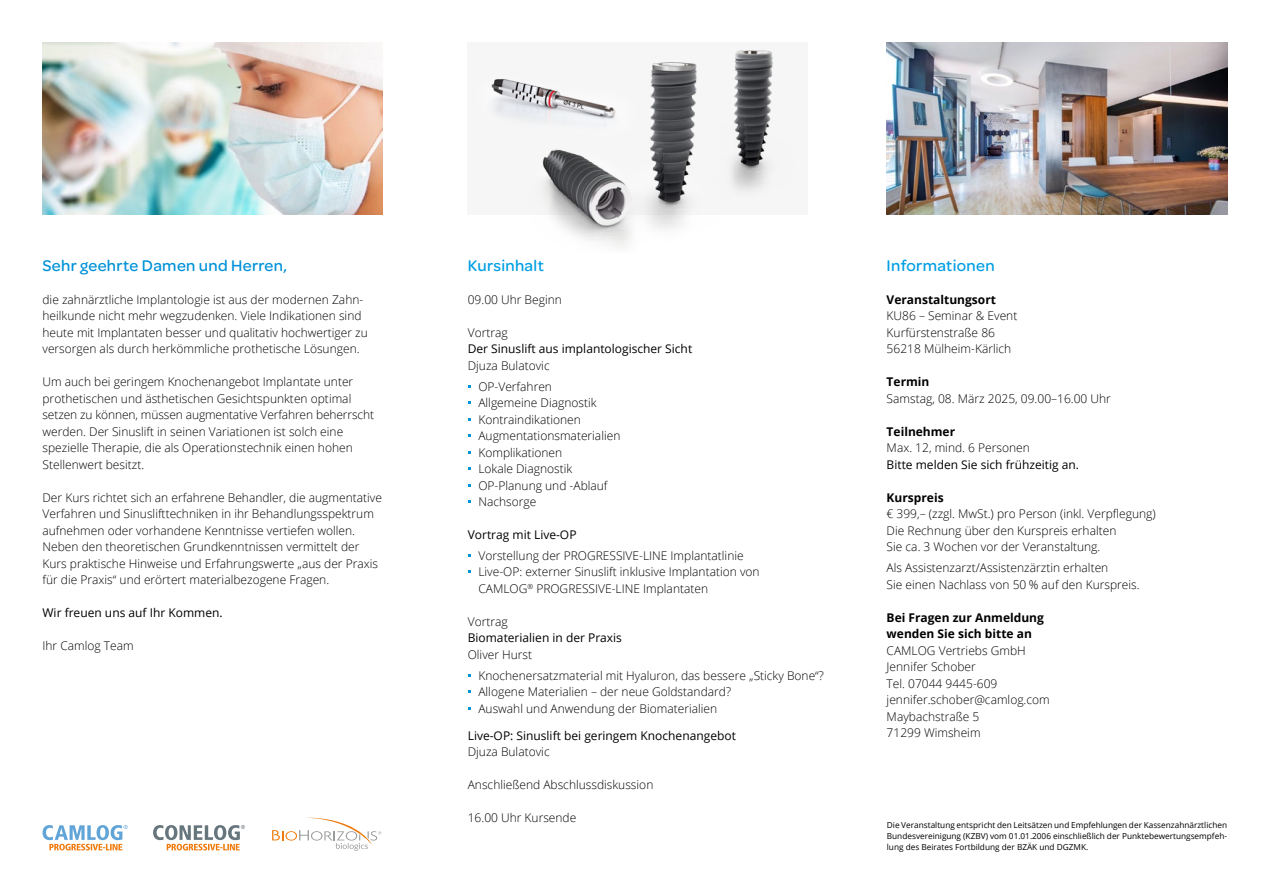
<style>
.page{position:relative;width:1263px;height:893px;background:#fff}
.page>*{position:absolute;margin:0;border:0;box-sizing:border-box;transform-origin:0 0}
.t1{font:500 16.5px "Omnes";letter-spacing:.02em;color:#0092d8}
.t2{font:500 16.5px "Omnes";letter-spacing:.02em;color:#009ee3}
.t3{font:300 12px/16.5px "Open Sans";color:#000}
.t4{font:12px "Open Sans";color:#000}
.t5{font:700 12px/16.5px "Open Sans";color:#000}
.t6{font:8.25px/11.2px "Open Sans";color:#000;text-align:justify}
</style>
<div class="page">
<img style="left:887px;top:43px;width:340px;height:172px">
<div style="left:468px;top:43px;width:340px;height:172px;background:#f6f6f6"></div>
<img style="left:543px;top:62px;width:154px;height:185px">
<img style="left:732px;top:50px;width:41px;height:140px">
<img style="left:491px;top:62px;width:162px;height:102px">
<img style="left:43px;top:43px;width:340px;height:172px">
<svg style="left:43px;top:825px;width:85px;height:25px"></svg>
<svg style="left:153px;top:825px;width:92px;height:25px"></svg>
<svg style="left:272px;top:817px;width:109px;height:34px"></svg>
<h1 class="t1" style="left:43px;top:254px;width:246px">Sehr geehrte Damen und Herren,</h1>
<p class="t3" style="left:43px;top:291px;width:327px">die zahnärztliche Implantologie ist aus der modernen Zahn&shy;heilkunde nicht mehr wegzudenken. Viele Indikationen sind heute mit Implantaten besser und qualitativ hochwertiger zu versorgen als durch herkömmliche prothetische Lösungen.</p>
<p class="t3" style="left:43px;top:373px;width:333px">Um auch bei geringem Knochenangebot Implantate unter prothetischen und ästhetischen Gesichtspunkten optimal setzen zu können, müssen augmentative Verfahren beherrscht werden. Der Sinuslift in seinen Variationen ist solch eine spezielle Therapie, die als Operationstechnik einen hohen Stellenwert besitzt.</p>
<p class="t3" style="left:43px;top:489px;width:341px">Der Kurs richtet sich an erfahrene Behandler, die augmentative Verfahren und Sinuslifttechniken in ihr Behandlungsspektrum aufnehmen oder vorhandene Kenntnisse vertiefen wollen.<br>Neben den theoretischen Grundkenntnissen vermittelt der Kurs praktische Hinweise und Erfahrungswerte „aus der Praxis für die Praxis“ und erörtert materialbezogene Fragen.</p>
<p class="t4" style="left:43px;top:605px;width:182px">Wir freuen uns auf Ihr Kommen.</p>
<p class="t3" style="left:43px;top:637px;width:93px">Ihr Camlog Team</p>
<h1 class="t2" style="left:468px;top:254px;width:78px">Kursinhalt</h1>
<p class="t3" style="left:468px;top:291px;width:96px">09.00 Uhr Beginn</p>
<p class="t3" style="left:468px;top:324px;width:41px">Vortrag</p>
<p class="t4" style="left:468px;top:341px;width:226px">Der Sinuslift aus implantologischer Sicht</p>
<p class="t3" style="left:468px;top:355px;width:86px;line-height:20.7px;text-align:right">Djuza Bulatovic<br>OP-Verfahren</p>
<p class="t3" style="left:478px;top:394px;width:144px">Allgemeine Diagnostik<br>Kontraindikationen<br>Augmentationsmaterialien<br>Komplikationen<br>Lokale Diagnostik<br>OP-Planung und -Ablauf<br>Nachsorge</p>
<p class="t4" style="left:468px;top:526px;width:110px">Vortrag mit Live-OP</p>
<p class="t3" style="left:478px;top:547px;width:283px">Vorstellung der PROGRESSIVE-LINE Implantatlinie<br>Live-OP: externer Sinuslift inklusive Implantation von<br>CAMLOG<sup>®</sup> PROGRESSIVE-LINE Implantaten</p>
<p class="t3" style="left:468px;top:613px;width:41px">Vortrag</p>
<p class="t4" style="left:468px;top:630px;width:156px">Biomaterialien in der Praxis</p>
<p class="t3" style="left:478px;top:644px;width:347px;line-height:20.7px;text-indent:-11px">Oliver Hurst<br>Knochenersatzmaterial mit Hyaluron, das bessere „Sticky Bone“?</p>
<p class="t3" style="left:478px;top:683px;width:254px">Allogene Materialien – der neue Goldstandard?<br>Auswahl und Anwendung der Biomaterialien</p>
<p class="t4" style="left:468px;top:727px;width:270px">Live-OP: Sinuslift bei geringem Knochenangebot</p>
<p class="t3" style="left:468px;top:743px;width:83px">Djuza Bulatovic</p>
<p class="t3" style="left:468px;top:776px;width:187px">Anschließend Abschlussdiskussion</p>
<p class="t3" style="left:468px;top:809px;width:110px">16.00 Uhr Kursende</p>
<h1 class="t2" style="left:887px;top:254px;width:109px">Informationen</h1>
<p class="t5" style="left:887px;top:291px;width:111px">Veranstaltungsort</p>
<p class="t3" style="left:887px;top:307px;width:132px">KU86 – Seminar &amp; Event<br>Kurfürstenstraße 86<br>56218 Mülheim-Kärlich</p>
<p class="t5" style="left:887px;top:373px;width:44px">Termin</p>
<p class="t3" style="left:887px;top:390px;width:226px">Samstag, 08. März 2025, 09.00–16.00 Uhr</p>
<p class="t5" style="left:887px;top:423px;width:70px">Teilnehmer</p>
<p class="t3" style="left:887px;top:439px;width:145px">Max. 12, mind. 6 Personen</p>
<p class="t4" style="left:887px;top:456px;width:194px">Bitte melden Sie sich frühzeitig an.</p>
<p class="t5" style="left:887px;top:489px;width:59px">Kurspreis</p>
<p class="t3" style="left:887px;top:505px;width:271px">€ 399,– (zzgl. MwSt.) pro Person (inkl. Verpflegung)<br>Die Rechnung über den Kurspreis erhalten<br>Sie ca. 3 Wochen vor der Veranstaltung.</p>
<p class="t3" style="left:887px;top:559px;width:254px">Als Assistenzarzt/Assistenzärztin erhalten<br>Sie einen Nachlass von 50 % auf den Kurspreis.</p>
<p class="t5" style="left:887px;top:609px;width:159px">Bei Fragen zur Anmeldung wenden Sie sich bitte an</p>
<p class="t3" style="left:887px;top:642px;width:165px">CAMLOG Vertriebs GmbH<br>Jennifer Schober<br>Tel. 07044 9445-609 jennifer.schober@camlog.com<br>Maybachstraße 5<br>71299 Wimsheim</p>
<p class="t6" style="left:887px;top:819px;width:342px">Die Veranstaltung entspricht den Leitsätzen und Empfehlungen der Kassenzahnärztlichen Bundesvereinigung (KZBV) vom 01.01.2006 einschließlich der Punktebewertungsempfeh&shy;lung des Beirates Fortbildung der BZÄK und DGZMK.</p>
</div>
